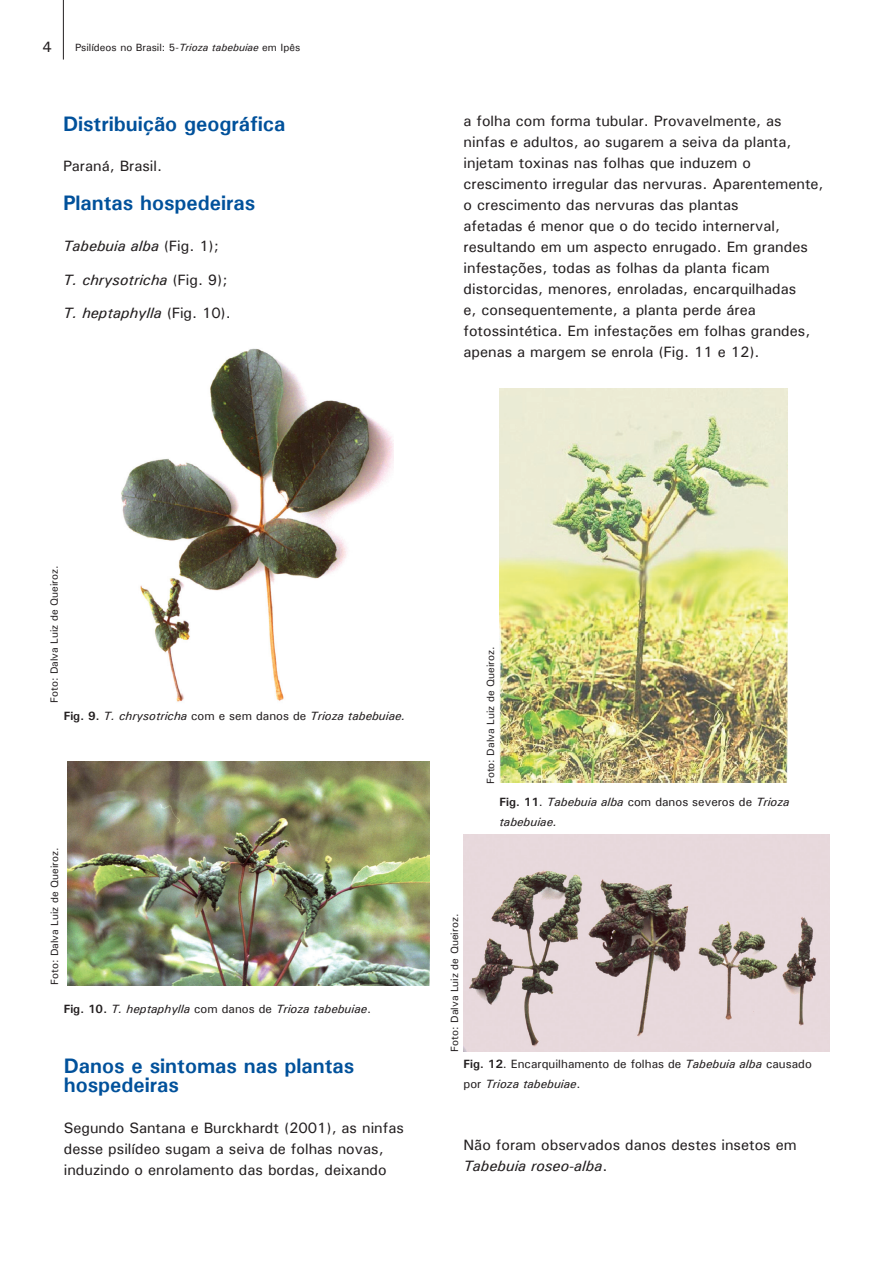
<style>
.page{position:relative;width:893px;height:1263px;background:#fff}
.page>*{position:absolute;margin:0;border:0;box-sizing:border-box;transform-origin:0 0}
.Título_1{font:700 21px/19.5px "Univers";color:#01519b}
.Corpo_de_texto_1{font:500 15px/21px "Univers";color:#231f20}
.Corpo_de_texto_1-2{font:italic 500 15px "Univers";color:#231f20}
.Figuras{font:italic 500 12px/19.5px "Univers";color:#231f20}
.Figuras-2{font:500 12px/19.5px "Univers";color:#231f20}
.Legendas{font:500 10.5px "Univers";color:#231f20}
.s1{font-style:italic}
.s2{font-style:normal}
.s3{font-weight:700;font-style:normal}
.s4{font-weight:700}
</style>
<div class="page">
<hr style="left:63px;top:0;width:1px;height:60px;background:#231f20">
<img style="left:121px;top:348px;width:272px;height:354px">
<img style="left:67px;top:761px;width:362px;height:224px">
<img style="left:499px;top:388px;width:288px;height:394px">
<img style="left:463px;top:834px;width:366px;height:217px">
<p class="Corpo_de_texto_1" style="left:42px;top:36px;width:11px">4</p>
<p class="Legendas" style="left:75px;top:41px;width:227px">Psilídeos no Brasil: 5-<span class="s1">Trioza tabebuiae</span> em Ipês</p>
<p class="Título_1" style="left:63px;top:113px;width:224px">Distribuição geográfica</p>
<p class="Corpo_de_texto_1" style="left:63px;top:155px;width:101px">Paraná, Brasil.</p>
<p class="Título_1" style="left:63px;top:193px;width:194px">Plantas hospedeiras</p>
<p class="Corpo_de_texto_1-2" style="left:63px;top:236px;width:157px">Tabebuia alba <span class="s2">(Fig. 1);</span></p>
<p class="Corpo_de_texto_1-2" style="left:63px;top:270px;width:166px">T. chrysotricha <span class="s2">(Fig. 9);</span></p>
<p class="Corpo_de_texto_1-2" style="left:63px;top:303px;width:169px">T. heptaphylla <span class="s2">(Fig. 10).</span></p>
<p class="Corpo_de_texto_1" style="left:463px;top:110px;width:362px">a folha com forma tubular. Provavelmente, as ninfas e adultos, ao sugarem a seiva da planta, injetam toxinas nas folhas que induzem o crescimento irregular das nervuras. Aparentemente, o crescimento das nervuras das plantas<br>afetadas é menor que o do tecido internerval, resultando em um aspecto enrugado. Em grandes infestações, todas as folhas da planta ficam distorcidas, menores, enroladas, encarquilhadas<br>e, consequentemente, a planta perde área fotossintética. Em infestações em folhas grandes, apenas a margem se enrola (Fig. 11 e 12).</p>
<p class="Legendas" style="left:47px;top:703px;width:139px;rotate:-90deg">Foto: Dalva Luiz de Queiroz.</p>
<p class="Figuras" style="left:64px;top:706px;width:343px"><span class="s3">Fig. 9.</span> T. chrysotricha <span class="s2">com e sem danos de</span> Trioza tabebuiae.</p>
<p class="Legendas" style="left:48px;top:985px;width:139px;rotate:-90deg">Foto: Dalva Luiz de Queiroz.</p>
<p class="Figuras" style="left:64px;top:998px;width:309px"><span class="s3">Fig. 10.</span> T. heptaphylla <span class="s2">com danos de</span> Trioza tabebuiae<span class="s2">.</span></p>
<p class="Título_1" style="left:64px;top:1055px;width:292px">Danos e sintomas nas plantas hospedeiras</p>
<p class="Corpo_de_texto_1" style="left:64px;top:1117px;width:342px">Segundo Santana e Burckhardt (2001), as ninfas desse psilídeo sugam a seiva de folhas novas, induzindo o enrolamento das bordas, deixando</p>
<p class="Legendas" style="left:484px;top:784px;width:139px;rotate:-90deg">Foto: Dalva Luiz de Queiroz.</p>
<p class="Legendas" style="left:448px;top:1051px;width:139px;rotate:-90deg">Foto: Dalva Luiz de Queiroz.</p>
<p class="Figuras" style="left:499px;top:792px;width:292px"><span class="s3">Fig. 11</span><span class="s2">.</span> Tabebuia alba <span class="s2">com danos severos de</span> Trioza tabebuiae.</p>
<p class="Figuras-2" style="left:463px;top:1054px;width:350px"><span class="s4">Fig. 12</span>. Encarquilhamento de folhas de <span class="s1">Tabebuia alba</span> causado por <span class="s1">Trioza tabebuiae</span>.</p>
<p class="Corpo_de_texto_1" style="left:463px;top:1133px;width:335px">Não foram observados danos destes insetos em<br><span class="s1">Tabebuia roseo-alba</span>.</p>
</div>
